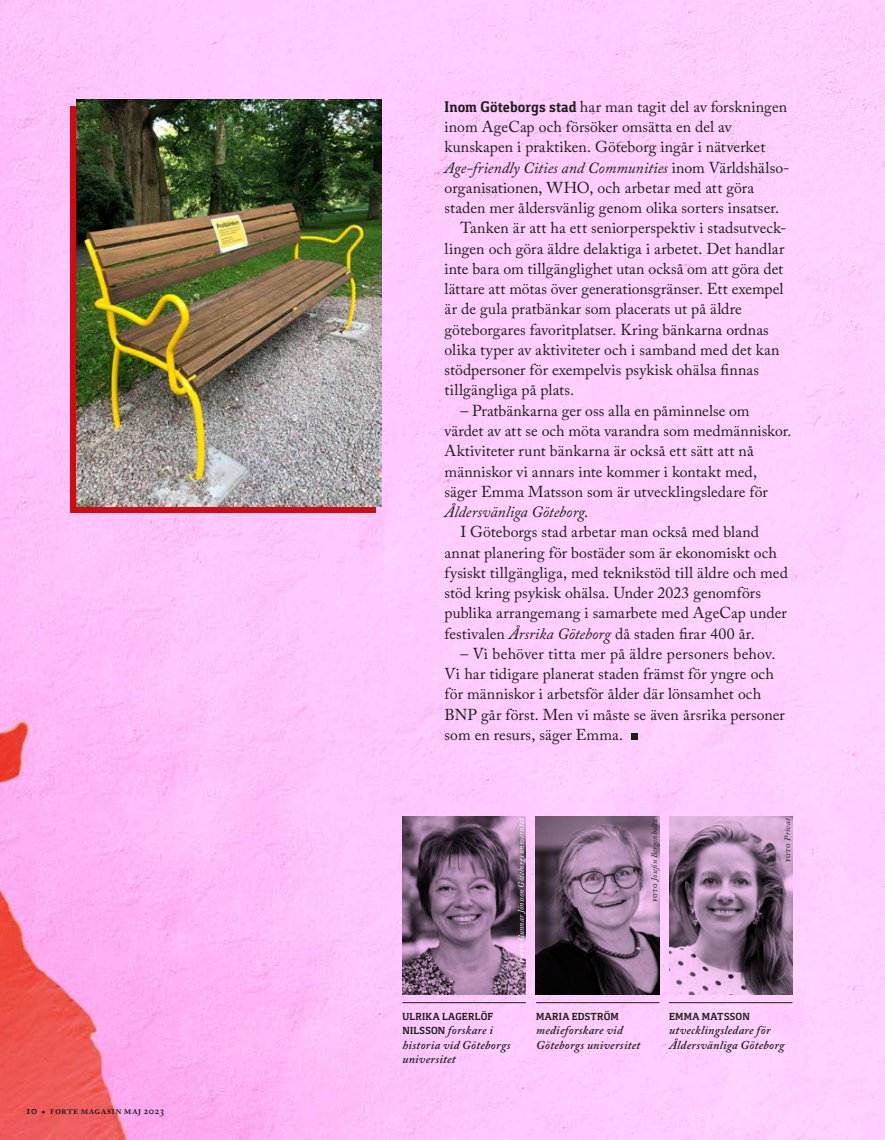
<style>
.page{position:relative;width:885px;height:1140px;background:#fff}
.page>*{position:absolute;margin:0;border:0;box-sizing:border-box;transform-origin:0 0}
.Bröd_10_5_13_5___ind{font:15.75px/20.2px "Adobe Caslon Pro";letter-spacing:.005em;color:#1d1d1b}
.Bröd_10_5_13_5_-_kap{font:15.75px/20.2px "Adobe Caslon Pro";letter-spacing:.005em;color:#1d1d1b}
.Författare{font:italic 600 12px/14.4px "Adobe Caslon Pro";letter-spacing:.025em;color:#1d1d1b}
.Författare-2{font:700 10.5px "Foral Pro";letter-spacing:.025em;color:#1d1d1b}
.t1{font:600 10.5px "Adobe Caslon Pro";letter-spacing:.025em;color:#1d1d1b}
.Foto_byline{font:italic 8.25px "Adobe Caslon Pro";letter-spacing:.02em;color:#fff}
.Foto_byline-2{font:italic 8.25px "Adobe Caslon Pro";letter-spacing:.015em;color:#1d1d1b}
.s1{font-size:12px}
.s2{font-family:"Foral Pro";font-weight:700}
.s3{font-style:italic}
.s4{font-style:normal}
.s5{font-family:"Foral Pro";font-weight:700;font-style:normal;font-size:10.5px}
</style>
<div class="page">
<img style="left:0;top:0;width:884px;height:1140px">
<svg style="left:70px;top:106px;width:305px;height:406px;background:#c41a1d"></svg>
<img style="left:77px;top:100px;width:304px;height:406px">
<div style="left:631px;top:733px;width:6px;height:7px;background:#1d1d1b"></div>
<hr style="left:402px;top:1002px;width:124px;height:1px;background:#1d1d1b">
<img style="left:402px;top:816px;width:124px;height:178px">
<hr style="left:536px;top:1002px;width:123px;height:1px;background:#1d1d1b">
<img style="left:535px;top:817px;width:124px;height:177px">
<hr style="left:669px;top:1002px;width:123px;height:1px;background:#1d1d1b">
<img style="left:669px;top:816px;width:123px;height:178px">
<p class="t1" style="left:26px;top:1104px;width:140px"><span class="s1">10</span> • forte magasin maj 2023</p>
<p class="Bröd_10_5_13_5_-_kap" style="left:444px;top:96px;width:346px"><span class="s2">Inom Göteborgs stad</span> har man tagit del av forskningen inom AgeCap och försöker omsätta en del av kunskapen i praktiken. Göteborg ingår i nätverket <span class="s3">Age-friendly Cities and Communities</span> inom Världshälso&shy;organisationen, WHO, och arbetar med att göra staden mer åldersvänlig genom olika sorters insatser.</p>
<p class="Bröd_10_5_13_5___ind" style="left:444px;top:218px;width:343px;text-indent:16px">Tanken är att ha ett seniorperspektiv i stadsutveck&shy;lingen och göra äldre delaktiga i arbetet. Det handlar inte bara om tillgänglighet utan också om att göra det lättare att mötas över generationsgränser. Ett exempel är de gula pratbänkar som placerats ut på äldre göteborgares favoritplatser. Kring bänkarna ordnas olika typer av aktiviteter och i samband med det kan stödpersoner för exempelvis psykisk ohälsa finnas tillgängliga på plats.</p>
<p class="Bröd_10_5_13_5___ind" style="left:444px;top:400px;width:348px;text-indent:16px">– Pratbänkarna ger oss alla en påminnelse om värdet av att se och möta varandra som medmänniskor.<br>Aktiviteter runt bänkarna är också ett sätt att nå människor vi annars inte kommer i kontakt med, säger Emma Matsson som är utvecklingsledare för <span class="s3">Åldersvänliga Göteborg</span>.</p>
<p class="Bröd_10_5_13_5___ind" style="left:444px;top:522px;width:345px;text-indent:16px">I Göteborgs stad arbetar man också med bland annat planering för bostäder som är ekonomiskt och fysiskt tillgängliga, med teknikstöd till äldre och med stöd kring psykisk ohälsa. Under 2023 genomförs publika arrangemang i samarbete med AgeCap under festivalen <span class="s3">Årsrika Göteborg</span> då staden firar 400 år.</p>
<p class="Bröd_10_5_13_5___ind" style="left:444px;top:643px;width:341px;text-indent:16px">– Vi behöver titta mer på äldre personers behov.<br>Vi har tidigare planerat staden främst för yngre och för människor i arbetsför ålder där lönsamhet och BNP går först. Men vi måste se även årsrika personer som en resurs, säger Emma.</p>
<p class="Foto_byline" style="left:516px;top:962px;width:146px;rotate:-90deg"><span class="s4">foto</span> Gunnar Jönsson Göteborgs universitet</p>
<p class="Foto_byline-2" style="left:649px;top:902px;width:85px;rotate:-90deg"><span class="s4">foto</span> Josefin Bergenholtz</p>
<p class="Foto_byline-2" style="left:782px;top:862px;width:45px;rotate:-90deg"><span class="s4">foto</span> Privat</p>
<p class="Författare-2" style="left:402px;top:1010px;width:92px">ULRIKA LAGERLÖF</p>
<p class="Författare" style="left:402px;top:1023px;width:109px"><span class="s5">NILSSON</span> forskare i historia vid Göteborgs universitet</p>
<p class="Författare-2" style="left:536px;top:1010px;width:84px">MARIA EDSTRÖM</p>
<p class="Författare" style="left:536px;top:1023px;width:106px">medieforskare vid<br>Göteborgs universitet</p>
<p class="Författare-2" style="left:669px;top:1010px;width:82px">EMMA MATSSON</p>
<p class="Författare" style="left:669px;top:1023px;width:117px">utvecklingsledare för<br>Åldersvänliga Göteborg</p>
</div>
